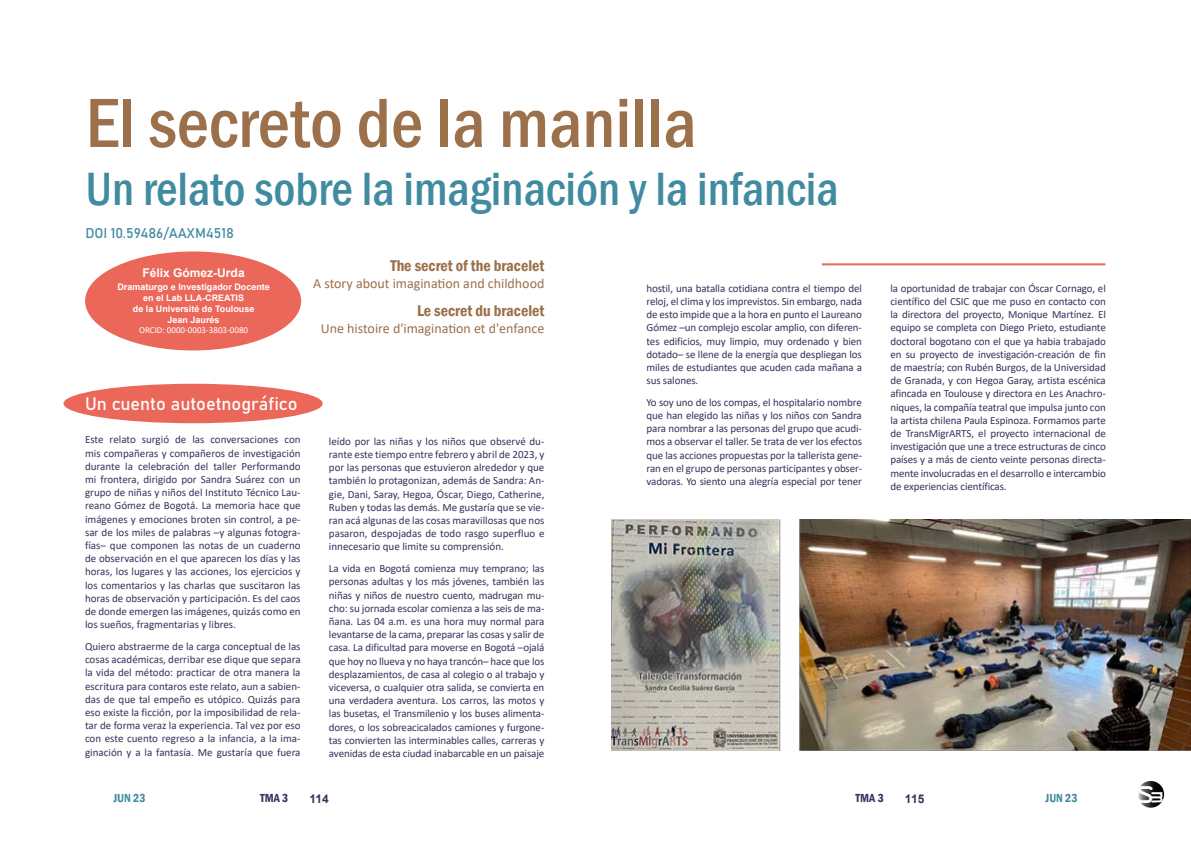
<style>
.page{position:relative;width:1191px;height:842px;background:#fff}
.page>*{position:absolute;margin:0;border:0;box-sizing:border-box;transform-origin:0 0}
.t1{font:500 condensed 72px "Franklin Gothic";color:#9b704a}
.t2{font:500 condensed 48px "Franklin Gothic";color:#408ba0}
.t3{font:36px "OCRA Extended";color:#fff}
.t4{font:24px "OCRA Extended";color:#fff}
.t5{font:18px "Bahnschrift";color:#fff}
.t6{font:600 condensed 16px "Franklin Gothic";color:#9b704a}
.t7{font:14px "Calibri";color:#9b704a}
.t8{font:14px "Bahnschrift";color:#408ba0}
.t9{font:700 12px "Arial";color:#fff}
.t10{font:600 condensed 12px "Franklin Gothic";color:#408ba0}
.t11{font:600 condensed 12px "Franklin Gothic";color:#37315b}
.t12{font:700 12px "Arial";letter-spacing:-.025em;color:#37315b}
.t13{font:11px/13.2px "Calibri";letter-spacing:-.01em;color:#37315b;text-align:justify}
.t14{font:700 9px/10.8px "Arial";color:#fff;text-align:center}
.t15{font:9px "Calibri";color:#fff}
</style>
<div class="page">
<div style="left:63px;top:384px;width:260px;height:39px;background:#eb675a;border-radius:50%"></div>
<div style="left:85px;top:251px;width:216px;height:99px;background:#eb675a;border-radius:50%"></div>
<hr style="left:822px;top:263px;width:283px;height:2px;background:#eb675a">
<svg style="left:1137px;top:781px;width:27px;height:27px"></svg>
<img style="left:611px;top:520px;width:580px;height:231px">
<h1 class="t1" style="left:86px;top:76px;width:612px">El secreto de la manilla</h1>
<h2 class="t2" style="left:86px;top:157px;width:754px">Un relato sobre la imaginación y la infancia</h2>
<p class="t8" style="left:86px;top:223px;width:150px">DOI 10.59486/AAXM4518</p>
<p class="t9" style="left:143px;top:264px;width:104px">Félix Gómez-Urda</p>
<p class="t14" style="left:117px;top:282px;width:154px">Dramaturgo e Investigador Docente en el Lab LLA-CREATIS<br>de la Université de Toulouse<br>Jean Jaurés</p>
<p class="t15" style="left:139px;top:324px;width:111px">ORCID: 0000-0003-3803-0080</p>
<h3 class="t6" style="left:390px;top:255px;width:156px">The secret of the bracelet</h3>
<p class="t7" style="left:313px;top:274px;width:233px">A story about imagination and childhood</p>
<h3 class="t6" style="left:417px;top:300px;width:129px">Le secret du bracelet</h3>
<p class="t7" style="left:321px;top:319px;width:225px">Une histoire d'imagination et d'enfance</p>
<h3 class="t5" style="left:85px;top:390px;width:214px">Un cuento autoetnográfico</h3>
<p class="t13" style="left:85px;top:433px;width:217px">Este relato surgió de las conversaciones con mis compañeras y compañeros de investigación durante la celebración del taller Performando mi frontera, dirigido por Sandra Suárez con un grupo de niñas y niños del Instituto Técnico Lau&shy;reano Gómez de Bogotá. La memoria hace que imágenes y emociones broten sin control, a pe&shy;sar de los miles de palabras –y algunas fotogra&shy;fías– que componen las notas de un cuaderno de observación en el que aparecen los días y las horas, los lugares y las acciones, los ejercicios y los comentarios y las charlas que suscitaron las horas de observación y participación. Es del caos de donde emergen las imágenes, quizás como en los sueños, fragmentarias y libres.</p>
<p class="t13" style="left:85px;top:639px;width:217px">Quiero abstraerme de la carga conceptual de las cosas académicas, derribar ese dique que separa la vida del método: practicar de otra manera la escritura para contaros este relato, aun a sabien&shy;das de que tal empeño es utópico. Quizás para eso existe la ficción, por la imposibilidad de rela&shy;tar de forma veraz la experiencia. Tal vez por eso con este cuento regreso a la infancia, a la ima&shy;ginación y a la fantasía. Me gustaría que fuera</p>
<p class="t13" style="left:329px;top:434px;width:217px">leído por las niñas y los niños que observé du&shy;rante este tiempo entre febrero y abril de 2023, y por las personas que estuvieron alrededor y que también lo protagonizan, además de Sandra: An&shy;gie, Dani, Saray, Hegoa, Óscar, Diego, Catherine, Ruben y todas las demás. Me gustaría que se vie&shy;ran acá algunas de las cosas maravillosas que nos pasaron, despojadas de todo rasgo superfluo e innecesario que limite su comprensión.</p>
<p class="t13" style="left:329px;top:562px;width:217px">La vida en Bogotá comienza muy temprano; las personas adultas y los más jóvenes, también las niñas y niños de nuestro cuento, madrugan mu&shy;cho: su jornada escolar comienza a las seis de ma&shy;ñana. Las 04 a.m. es una hora muy normal para levantarse de la cama, preparar las cosas y salir de casa. La dificultad para moverse en Bogotá –ojalá que hoy no llueva y no haya trancón– hace que los desplazamientos, de casa al colegio o al trabajo y viceversa, o cualquier otra salida, se convierta en una verdadera aventura. Los carros, las motos y las busetas, el Transmilenio y los buses alimenta&shy;dores, o los sobreacicalados camiones y furgone&shy;tas convierten las interminables calles, carreras y avenidas de esta ciudad inabarcable en un paisaje</p>
<p class="t13" style="left:646px;top:281px;width:217px">hostil, una batalla cotidiana contra el tiempo del reloj, el clima y los imprevistos. Sin embargo, nada de esto impide que a la hora en punto el Laureano Gómez –un complejo escolar amplio, con diferen&shy;tes edificios, muy limpio, muy ordenado y bien dotado– se llene de la energía que despliegan los miles de estudiantes que acuden cada mañana a sus salones.</p>
<p class="t13" style="left:646px;top:395px;width:217px">Yo soy uno de los compas, el hospitalario nombre que han elegido las niñas y los niños con Sandra para nombrar a las personas del grupo que acudi&shy;mos a observar el taller. Se trata de ver los efectos que las acciones propuestas por la tallerista gene&shy;ran en el grupo de personas participantes y obser&shy;vadoras. Yo siento una alegría especial por tener</p>
<p class="t13" style="left:890px;top:281px;width:217px">la oportunidad de trabajar con Óscar Cornago, el científico del CSIC que me puso en contacto con la directora del proyecto, Monique Martínez. El equipo se completa con Diego Prieto, estudiante doctoral bogotano con el que ya habia trabajado en su proyecto de investigación-creación de fin de maestría; con Rubén Burgos, de la Universidad de Granada, y con Hegoa Garay, artista escénica afincada en Toulouse y directora en Les Anachro&shy;niques, la compañía teatral que impulsa junto con la artista chilena Paula Espinoza. Formamos parte de TransMigrARTS, el proyecto internacional de investigación que une a trece estructuras de cinco países y a más de ciento veinte personas directa&shy;mente involucradas en el desarrollo e intercambio de experiencias científicas.</p>
<p class="t10" style="left:113px;top:790px;width:34px">JUN 23</p>
<p class="t11" style="left:260px;top:790px;width:30px">TMA 3</p>
<p class="t12" style="left:309px;top:790px;width:21px">114</p>
<p class="t11" style="left:855px;top:790px;width:30px">TMA 3</p>
<p class="t12" style="left:905px;top:790px;width:21px">115</p>
<p class="t10" style="left:1045px;top:790px;width:34px">JUN 23</p>
<h3 class="t3" style="left:1134px;top:772px;width:23px">s</h3>
<h3 class="t4" style="left:1172px;top:790px;width:16px;rotate:90deg">m</h3>
</div>
